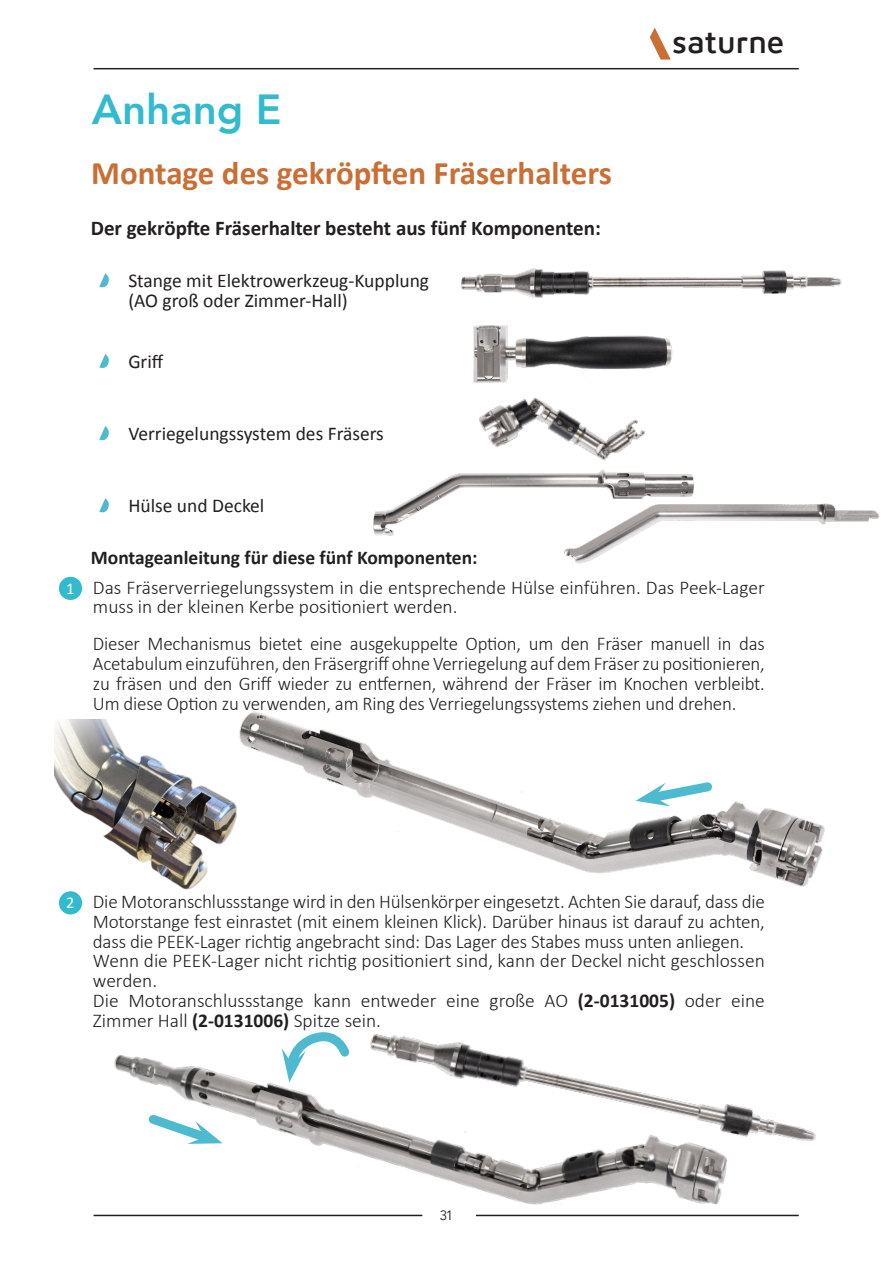
<style>
.page{position:relative;width:893px;height:1263px;background:#fff}
.page>*{position:absolute;margin:0;border:0;box-sizing:border-box;transform-origin:0 0}
.titres_bleus{font:800 42px "Avenir";color:#32bbce}
.t1{font:700 33px "Calibri";color:#ca6e34}
.t2{font:500 31.5px "XXII Aven";color:#231f20}
.t3{font:700 21px "Calibri";color:#231f20}
.t4{font:300 19.5px/19.8px "Calibri";color:#231f20}
.t5{font:19.5px/19.8px "Calibri";color:#231f20}
.t6{font:700 19.5px "Calibri";color:#231f20}
.t7{font:16.5px "Calibri";color:#fff}
.t8{font:13.5px "Avenir";color:#231f20}
.s1{font-weight:700}
</style>
<div class="page">
<hr style="left:94px;top:68px;width:705px;height:1px;background:#231f20">
<hr style="left:94px;top:1215px;width:328px;height:1px;background:#231f20">
<hr style="left:476px;top:1215px;width:323px;height:1px;background:#231f20">
<svg style="left:649px;top:28px;width:22px;height:32px"></svg>
<img style="left:461px;top:268px;width:381px;height:30px">
<img style="left:473px;top:325px;width:200px;height:41px">
<img style="left:473px;top:344px;width:194px;height:106px">
<img style="left:373px;top:450px;width:321px;height:86px">
<img style="left:541px;top:478px;width:339px;height:86px">
<img style="left:244px;top:711px;width:581px;height:176px">
<img style="left:55px;top:719px;width:276px;height:180px">
<img style="left:105px;top:1032px;width:630px;height:185px">
<img style="left:355px;top:1032px;width:461px;height:136px">
<svg style="left:99px;top:273px;width:10px;height:15px"></svg>
<svg style="left:99px;top:354px;width:10px;height:14px"></svg>
<svg style="left:99px;top:426px;width:10px;height:15px"></svg>
<svg style="left:99px;top:498px;width:10px;height:15px"></svg>
<div style="left:59px;top:577px;width:23px;height:23px;background:#32bbce;border-radius:50%"></div>
<div style="left:59px;top:891px;width:23px;height:23px;background:#32bbce;border-radius:50%"></div>
<p class="titres_bleus" style="left:92px;top:76px;width:191px">Anhang E</p>
<p class="t1" style="left:91px;top:153px;width:522px">Montage des gekröpften Fräserhalters</p>
<p class="t3" style="left:91px;top:215px;width:512px">Der gekröpfte Fräserhalter besteht aus fünf Komponenten:</p>
<p class="t5" style="left:128px;top:270px;width:302px">Stange mit Elektrowerkzeug-Kupplung (AO groß oder Zimmer-Hall)</p>
<p class="t5" style="left:128px;top:351px;width:37px">Griff</p>
<p class="t5" style="left:128px;top:423px;width:257px">Verriegelungssystem des Fräsers</p>
<p class="t5" style="left:128px;top:495px;width:138px">Hülse und Deckel</p>
<p class="t6" style="left:91px;top:545px;width:388px">Montageanleitung für diese fünf Komponenten:</p>
<h3 class="t2" style="left:672px;top:24px;width:114px">saturne</h3>
<p class="t7" style="left:66px;top:578px;width:10px">1</p>
<p class="t4" style="left:93px;top:577px;width:673px">Das Fräserverriegelungssystem in die entsprechende Hülse einführen. Das Peek-Lager muss in der kleinen Kerbe positioniert werden.</p>
<p class="t4" style="left:93px;top:634px;width:673px;text-align:justify">Dieser Mechanismus bietet eine ausgekuppelte Option, um den Fräser manuell in das Acetabulum einzuführen, den Fräsergriff ohne Verriegelung auf dem Fräser zu positionieren, zu fräsen und den Griff wieder zu entfernen, während der Fräser im Knochen verbleibt.<br>Um diese Option zu verwenden, am Ring des Verriegelungssystems ziehen und drehen.</p>
<p class="t7" style="left:66px;top:892px;width:10px">2</p>
<p class="t4" style="left:93px;top:891px;width:673px;text-align:justify">Die Motoranschlussstange wird in den Hülsenkörper eingesetzt. Achten Sie darauf, dass die Motorstange fest einrastet (mit einem kleinen Klick). Darüber hinaus ist darauf zu achten, dass die PEEK-Lager richtig angebracht sind: Das Lager des Stabes muss unten anliegen.</p>
<p class="t4" style="left:93px;top:951px;width:673px">Wenn die PEEK-Lager nicht richtig positioniert sind, kann der Deckel nicht geschlossen werden.</p>
<p class="t4" style="left:93px;top:990px;width:673px">Die Motoranschlussstange kann entweder eine große AO <span class="s1">(2-0131005)</span> oder eine<br>Zimmer Hall <span class="s1">(2-0131006)</span> Spitze sein.</p>
<p class="t8" style="left:440px;top:1207px;width:15px">31</p>
</div>
